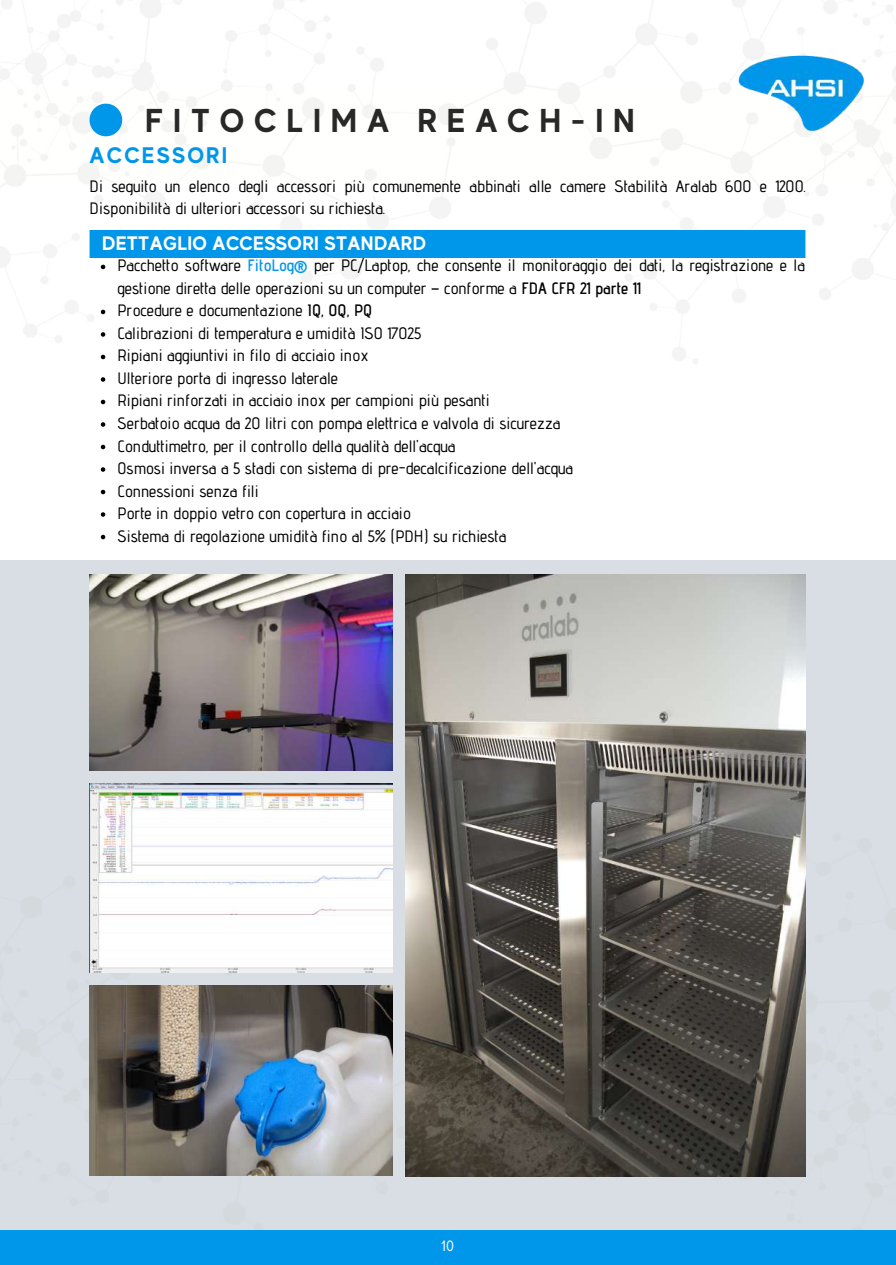
<style>
.page{position:relative;width:896px;height:1265px;background:#fff}
.page>*{position:absolute;margin:0;border:0;box-sizing:border-box;transform-origin:0 0}
.t1{font:700 33px "MADE Evolve Sans";letter-spacing:.3em;color:#282828}
.t2{font:700 22.5px "MADE Evolve Sans";letter-spacing:.1em;color:#0096e9}
.t3{font:700 19.5px "MADE Evolve Sans";letter-spacing:.015em;color:#fff}
.t4{font:500 16.5px/22.5px "Advent Pro";color:#000}
.t5{font:15px "MADE Evolve Sans";color:#fffffe}
.s1{font-weight:600;color:#0096e9}
.s2{font-family:"Noto Sans Gurmukhi";font-weight:400}
.s3{font-weight:600}
</style>
<div class="page">
<img style="left:0;top:0;width:896px;height:424px">
<div style="left:0;top:560px;width:896px;height:688px;background:#d8dee4"></div>
<img style="left:89px;top:751px;width:717px;height:426px">
<div style="left:0;top:1230px;width:896px;height:34px;background:#0096e9"></div>
<img style="left:736px;top:48px;width:129px;height:82px">
<svg style="left:90px;top:104px;width:32px;height:32px"></svg>
<svg style="left:101px;top:265px;width:4px;height:4px"></svg>
<svg style="left:101px;top:310px;width:4px;height:4px"></svg>
<svg style="left:101px;top:332px;width:4px;height:5px"></svg>
<svg style="left:101px;top:355px;width:4px;height:4px"></svg>
<svg style="left:101px;top:377px;width:4px;height:5px"></svg>
<svg style="left:101px;top:400px;width:4px;height:4px"></svg>
<svg style="left:101px;top:422px;width:4px;height:5px"></svg>
<svg style="left:101px;top:445px;width:4px;height:4px"></svg>
<svg style="left:101px;top:467px;width:4px;height:5px"></svg>
<svg style="left:101px;top:490px;width:4px;height:4px"></svg>
<svg style="left:101px;top:512px;width:4px;height:5px"></svg>
<svg style="left:101px;top:535px;width:4px;height:4px"></svg>
<div style="left:90px;top:230px;width:715px;height:27px;background:#0096e9"></div>
<img style="left:90px;top:574px;width:302px;height:196px">
<img style="left:90px;top:985px;width:302px;height:190px">
<img style="left:90px;top:783px;width:302px;height:189px">
<img style="left:406px;top:574px;width:399px;height:602px">
<h1 class="t1" style="left:145px;top:101px;width:491px">FITOCLIMA REACH-IN</h1>
<h2 class="t2" style="left:90px;top:142px;width:139px">ACCESSORI</h2>
<p class="t4" style="left:90px;top:174px;width:717px">Di seguito un elenco degli accessori più comunemente abbinati alle camere Stabilità Aralab 600 e 1200.<br>Disponibilità di ulteriori accessori su richiesta.</p>
<p class="t3" style="left:102px;top:232px;width:325px">DETTAGLIO ACCESSORI STANDARD</p>
<p class="t4" style="left:118px;top:254px;width:688px">Pacchetto software <span class="s1">FitoLog®</span> per PC/Laptop, che consente il monitoraggio dei dati, la registrazione e la gestione diretta delle operazioni su un computer <span class="s2">–</span> conforme a <span class="s3">FDA CFR 21 parte 11<br></span>Procedure e documentazione <span class="s3">IQ, OQ, PQ<br></span>Calibrazioni di temperatura e umidità ISO 17025<br>Ripiani aggiuntivi in filo di acciaio inox<br>Ulteriore porta di ingresso laterale<br>Ripiani rinforzati in acciaio inox per campioni più pesanti<br>Serbatoio acqua da 20 litri con pompa elettrica e valvola di sicurezza<br>Conduttimetro, per il controllo della qualità dell'acqua<br>Osmosi inversa a 5 stadi con sistema di pre-decalcificazione dell'acqua<br>Connessioni senza fili<br>Porte in doppio vetro con copertura in acciaio<br>Sistema di regolazione umidità fino al 5% (PDH) su richiesta</p>
<p class="t5" style="left:441px;top:1237px;width:15px">10</p>
</div>
